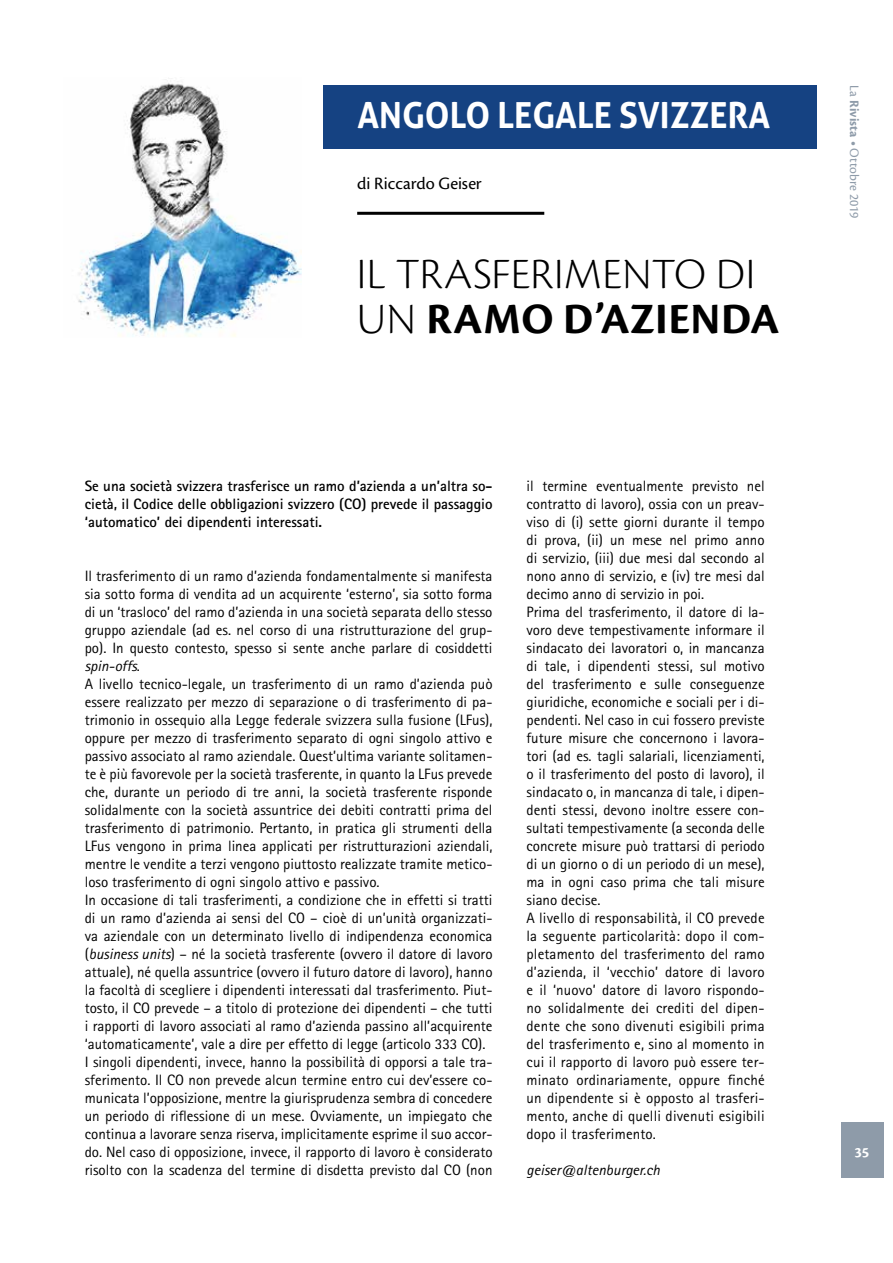
<style>
.page{position:relative;width:893px;height:1263px;background:#fff}
.page>*{position:absolute;margin:0;border:0;box-sizing:border-box;transform-origin:0 0}
.t1{font:300 45px/45px "Cronos Pro";letter-spacing:.01em;color:#000}
.t2{font:700 36px "Aller";color:#fff;scale:.95 1}
.t3{font:18px "Cronos Pro";color:#000}
.t4{font:15px/18px "Rotis Sans Serif Std";color:#000}
.t5{font:700 15px/18px "Rotis Sans Serif Std";color:#000;text-align:justify}
.t6{font:italic 15px "Rotis Sans Serif Std";color:#000}
.t7{font:700 15px "Cronos Pro";color:#fff}
.t8{font:13.5px "Cronos Pro";color:#8e9ba9}
.s1{font-weight:700}
.s2{font-style:italic}
</style>
<div class="page">
<div style="left:841px;top:1122px;width:42px;height:56px;background:#8e9ba9"></div>
<img style="left:78px;top:79px;width:224px;height:258px">
<div style="left:323px;top:85px;width:493px;height:64px;background:#154282"></div>
<hr style="left:357px;top:212px;width:187px;height:3px;background:#000">
<h2 class="t2" style="left:357px;top:92px;width:436px">ANGOLO LEGALE SVIZZERA</h2>
<p class="t3" style="left:357px;top:173px;width:126px">di Riccardo Geiser</p>
<h1 class="t1" style="left:357px;top:251px;width:424px">IL TRASFERIMENTO DI<br>UN <span class="s1">RAMO D’AZIENDA</span></h1>
<p class="t5" style="left:85px;top:476px;width:409px">Se una società svizzera trasferisce un ramo d’azienda a un’altra so&shy;cietà, il Codice delle obbligazioni svizzero (CO) prevede il passaggio ‘automatico’ dei dipendenti interessati.</p>
<p class="t4" style="left:85px;top:567px;width:409px">Il trasferimento di un ramo d’azienda fondamentalmente si manifesta sia sotto forma di vendita ad un acquirente ‘esterno’, sia sotto forma di un ‘trasloco’ del ramo d’azienda in una società separata dello stesso gruppo aziendale (ad es. nel corso di una ristrutturazione del grup&shy;po). In questo contesto, spesso si sente anche parlare di cosiddetti <span class="s2">spin-offs</span>.<br>A livello tecnico-legale, un trasferimento di un ramo d’azienda può essere realizzato per mezzo di separazione o di trasferimento di pa&shy;trimonio in ossequio alla Legge federale svizzera sulla fusione (LFus), oppure per mezzo di trasferimento separato di ogni singolo attivo e passivo associato al ramo aziendale. Quest’ultima variante solitamen&shy;te è più favorevole per la società trasferente, in quanto la LFus prevede che, durante un periodo di tre anni, la società trasferente risponde solidalmente con la società assuntrice dei debiti contratti prima del trasferimento di patrimonio. Pertanto, in pratica gli strumenti della LFus vengono in prima linea applicati per ristrutturazioni aziendali, mentre le vendite a terzi vengono piuttosto realizzate tramite metico&shy;loso trasferimento di ogni singolo attivo e passivo.<br>In occasione di tali trasferimenti, a condizione che in effetti si tratti di un ramo d’azienda ai sensi del CO – cioè di un’unità organizzati&shy;va aziendale con un determinato livello di indipendenza economica (<span class="s2">business units</span>) – né la società trasferente (ovvero il datore di lavoro attuale), né quella assuntrice (ovvero il futuro datore di lavoro), hanno la facoltà di scegliere i dipendenti interessati dal trasferimento. Piut&shy;tosto, il CO prevede – a titolo di protezione dei dipendenti – che tutti i rapporti di lavoro associati al ramo d’azienda passino all’acquirente ‘automaticamente’, vale a dire per effetto di legge (articolo 333 CO).<br>I singoli dipendenti, invece, hanno la possibilità di opporsi a tale tra&shy;sferimento. Il CO non prevede alcun termine entro cui dev’essere co&shy;municata l’opposizione, mentre la giurisprudenza sembra di concedere un periodo di riflessione di un mese. Ovviamente, un impiegato che continua a lavorare senza riserva, implicitamente esprime il suo accor&shy;do. Nel caso di opposizione, invece, il rapporto di lavoro è considerato risolto con la scadenza del termine di disdetta previsto dal CO (non</p>
<p class="t4" style="left:526px;top:477px;width:240px">il termine eventualmente previsto nel contratto di lavoro), ossia con un preav&shy;viso di (i) sette giorni durante il tempo di prova, (ii) un mese nel primo anno di servizio, (iii) due mesi dal secondo al nono anno di servizio, e (iv) tre mesi dal decimo anno di servizio in poi.<br>Prima del trasferimento, il datore di la&shy;voro deve tempestivamente informare il sindacato dei lavoratori o, in mancanza di tale, i dipendenti stessi, sul motivo del trasferimento e sulle conseguenze giuridiche, economiche e sociali per i di&shy;pendenti. Nel caso in cui fossero previste future misure che concernono i lavora&shy;tori (ad es. tagli salariali, licenziamenti, o il trasferimento del posto di lavoro), il sindacato o, in mancanza di tale, i dipen&shy;denti stessi, devono inoltre essere con&shy;sultati tempestivamente (a seconda delle concrete misure può trattarsi di periodo di un giorno o di un periodo di un mese), ma in ogni caso prima che tali misure siano decise.<br>A livello di responsabilità, il CO prevede la seguente particolarità: dopo il com&shy;pletamento del trasferimento del ramo d’azienda, il ‘vecchio’ datore di lavoro e il ‘nuovo’ datore di lavoro rispondo&shy;no solidalmente dei crediti del dipen&shy;dente che sono divenuti esigibili prima del trasferimento e, sino al momento in cui il rapporto di lavoro può essere ter&shy;minato ordinariamente, oppure finché un dipendente si è opposto al trasferi&shy;mento, anche di quelli divenuti esigibili dopo il trasferimento.</p>
<p class="t6" style="left:526px;top:1161px;width:135px">geiser@altenburger.ch</p>
<p class="t8" style="left:862px;top:85px;width:135px;rotate:90deg">La <span class="s1">Rivista •</span> Ottobre 2019</p>
<p class="t7" style="left:854px;top:1143px;width:16px">35</p>
</div>
